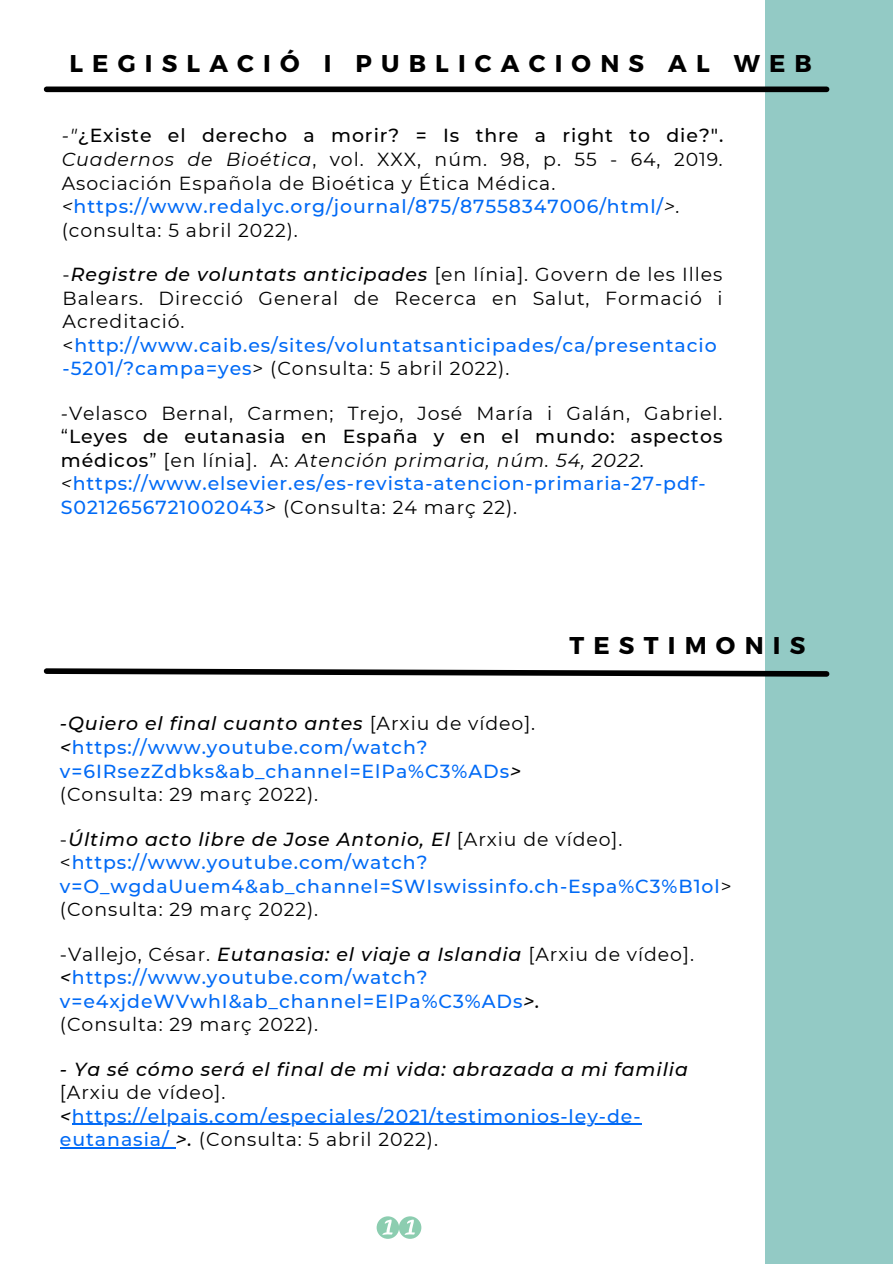
<style>
.page{position:relative;width:893px;height:1264px;background:#fff}
.page>*{position:absolute;margin:0;border:0;box-sizing:border-box;transform-origin:0 0}
.t1{font:700 24.15px "Montserrat";letter-spacing:.38em;color:#000}
.t2{font:18.9px/23.7px "Montserrat";letter-spacing:.05em;color:#000}
.t3{font:500 18.9px/23.7px "Montserrat";letter-spacing:.05em;color:#016af6}
.t4{font:italic 500 18.9px "Montserrat";letter-spacing:.05em;color:#000}
.s1{font-style:italic}
.s2{font-weight:500}
.s3{font-weight:500;color:#016af6}
.s4{font-weight:500;font-style:italic}
.s5{font-style:italic;color:#000}
.s6{font-weight:400;color:#000}
</style>
<div class="page">
<div style="left:765px;top:0;width:127px;height:1263px;background:#93cac5"></div>
<svg style="left:43px;top:668px;width:787px;height:9px"></svg>
<div style="left:47px;top:86px;width:779px;height:6px;background:#000"></div>
<hr style="left:72px;top:1123px;width:569px;height:1px;background:#016af6">
<hr style="left:60px;top:1147px;width:110px;height:1px;background:#016af6">
<svg style="left:376px;top:1216px;width:45px;height:22px"></svg>
<p class="t1" style="left:69px;top:48px;width:744px">LEGISLACIÓ I PUBLICACIONS AL WEB</p>
<p class="t2" style="left:62px;top:124px;width:663px"><span class="s1">-"</span><span class="s2">¿Existe el derecho a morir? = Is thre a right to die?".<br></span><span class="s1">Cuadernos de Bioética</span>, vol. XXX, núm. 98, p. 55 - 64, 2019<span class="s1">.<br></span>Asociación Española de Bioética y Ética Médica. <span class="s1">&lt;</span><span class="s3">https://www.redalyc.org/journal/875/87558347006/html/</span><span class="s1">&gt;. </span>(consulta: 5 abril 2022).</p>
<p class="t2" style="left:63px;top:262px;width:661px">-<span class="s4">Registre de voluntats anticipades</span> [en línia]. Govern de les Illes Balears. Direcció General de Recerca en Salut, Formació i Acreditació. &lt;<span class="s3">http://www.caib.es/sites/voluntatsanticipades/ca/presentacio -5201/?campa=yes</span>&gt; (Consulta: 5 abril 2022).</p>
<p class="t2" style="left:61px;top:401px;width:663px"><span class="s1">-</span>Velasco Bernal, Carmen; Trejo, José María i Galán, Gabriel. “<span class="s2">Leyes de eutanasia en España y en el mundo: aspectos médicos</span>” [en línia]. A: <span class="s1">Atención primaria, núm. 54, 2022. &lt;</span><span class="s3">https://www.elsevier.es/es-revista-atencion-primaria-27-pdf-S0212656721002043</span><span class="s1">&gt;</span> (Consulta: 24 març 22).</p>
<p class="t3" style="left:60px;top:712px;width:477px"><span class="s5">-Quiero el final cuanto antes</span> <span class="s6">[Arxiu de vídeo]. </span><span class="s5">&lt;</span>https://www.youtube.com/watch? v=6IRsezZdbks&amp;ab_channel=ElPa%C3%ADs<span class="s5">&gt; </span><span class="s6">(Consulta: 29 març 2022).</span></p>
<p class="t1" style="left:569px;top:630px;width:237px">TESTIMONIS</p>
<p class="t3" style="left:60px;top:826px;width:673px"><span class="s6">-</span><span class="s5">Último acto libre de Jose Antonio, El</span> <span class="s6">[Arxiu de vídeo]. &lt;</span>https://www.youtube.com/watch? v=O_wgdaUuem4&amp;ab_channel=SWIswissinfo.ch-Espa%C3%B1ol<span class="s6">&gt; (Consulta: 29 març 2022).</span></p>
<p class="t3" style="left:60px;top:941px;width:635px"><span class="s6">-Vallejo, César.</span> <span class="s5">Eutanasia: el viaje a Islandia</span> <span class="s6">[Arxiu de vídeo]. </span><span class="s5">&lt;</span>https://www.youtube.com/watch? v=e4xjdeWVwhI&amp;ab_channel=ElPa%C3%ADs<span class="s5">&gt;.<br></span><span class="s6">(Consulta: 29 març 2022).</span></p>
<p class="t4" style="left:60px;top:1057px;width:629px">- Ya sé cómo será el final de mi vida: abrazada a mi familia</p>
<p class="t3" style="left:60px;top:1080px;width:582px"><span class="s6">[Arxiu de vídeo]. </span><span class="s5">&lt;</span>https://elpais.com/especiales/2021/testimonios-ley-de&shy;eutanasia/ <span class="s5">&gt;.</span> <span class="s6">(Consulta: 5 abril 2022).</span></p>
</div>
